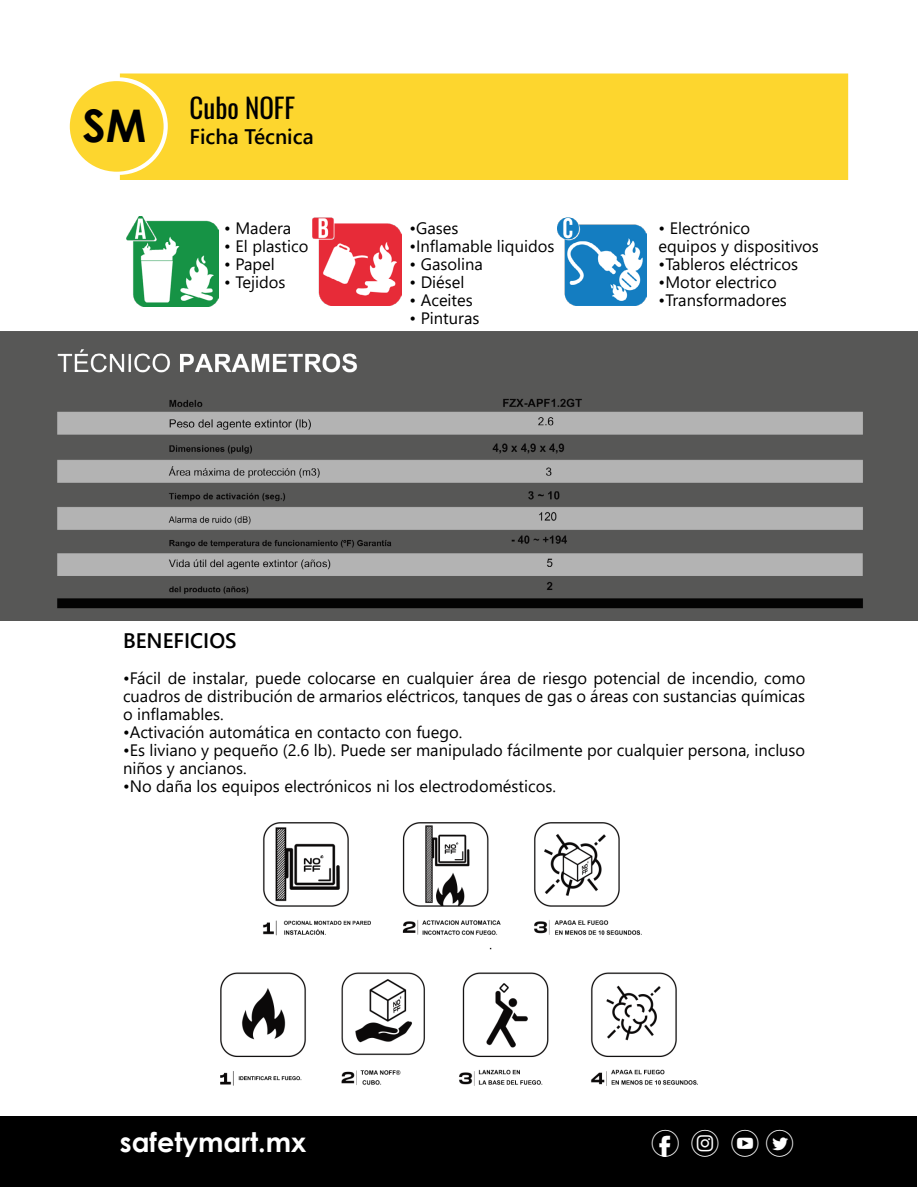
<style>
.page{position:relative;width:918px;height:1188px;background:#fff}
.page>*{position:absolute;margin:0;border:0;box-sizing:border-box;transform-origin:0 0}
.t1{font:700 45px "Century Gothic";color:#000}
.t2{font:700 27px "Century Gothic";color:#fff}
.t3{font:27px "Oswald";color:#000}
.t4{font:27px "typeecon";color:#fff}
.t5{font:600 21px "Segoe UI";color:#000}
.t6{font:16.5px/18px "Segoe UI";color:#000}
</style>
<div class="page">
<div style="left:1px;top:1117px;width:916px;height:70px;background:#000"></div>
<div style="left:70px;top:81px;width:94px;height:91px;background:#fdd62e;border-radius:50%"></div>
<div style="left:120px;top:74px;width:728px;height:106px;background:#fdd62e"></div>
<img style="left:126px;top:216px;width:93px;height:90px">
<img style="left:557px;top:217px;width:89px;height:89px">
<img style="left:312px;top:217px;width:89px;height:89px">
<img style="left:0;top:331px;width:918px;height:289px">
<img style="left:221px;top:822px;width:476px;height:264px">
<h1 class="t1" style="left:82px;top:91px;width:65px">SM</h1>
<h2 class="t3" style="left:190px;top:90px;width:107px">Cubo NOFF</h2>
<p class="t5" style="left:190px;top:117px;width:125px">Ficha Técnica</p>
<p class="t6" style="left:224px;top:218px;width:68px">• Madera</p>
<p class="t6" style="left:224px;top:236px;width:86px">• El plastico</p>
<p class="t6" style="left:224px;top:254px;width:52px">• Papel</p>
<p class="t6" style="left:224px;top:272px;width:63px">• Tejidos</p>
<p class="t6" style="left:410px;top:218px;width:51px">•Gases</p>
<p class="t6" style="left:410px;top:236px;width:146px">•Inflamable liquidos</p>
<p class="t6" style="left:410px;top:254px;width:75px">• Gasolina</p>
<p class="t6" style="left:410px;top:272px;width:57px">• Diésel</p>
<p class="t6" style="left:410px;top:290px;width:65px">• Aceites</p>
<p class="t6" style="left:410px;top:308px;width:71px">• Pinturas</p>
<p class="t6" style="left:659px;top:218px;width:162px">• Electrónico<br>equipos y dispositivos</p>
<p class="t6" style="left:659px;top:254px;width:141px">•Tableros eléctricos</p>
<p class="t6" style="left:659px;top:272px;width:120px">•Motor electrico</p>
<p class="t6" style="left:659px;top:290px;width:130px">•Transformadores</p>
<p class="t5" style="left:123px;top:621px;width:115px">BENEFICIOS</p>
<p class="t6" style="left:123px;top:668px;width:684px;text-align:justify">•Fácil de instalar, puede colocarse en cualquier área de riesgo potencial de incendio, como cuadros de distribución de armarios eléctricos, tanques de gas o áreas con sustancias químicas o inflamables.</p>
<p class="t6" style="left:123px;top:722px;width:341px">•Activación automática en contacto con fuego.</p>
<p class="t6" style="left:123px;top:740px;width:684px">•Es liviano y pequeño (2.6 lb). Puede ser manipulado fácilmente por cualquier persona, incluso niños y ancianos.</p>
<p class="t6" style="left:123px;top:776px;width:434px">•No daña los equipos electrónicos ni los electrodomésticos.</p>
<h2 class="t2" style="left:120px;top:1122px;width:188px">safetymart.mx</h2>
<h2 class="t4" style="left:651px;top:1130px;width:145px">f i y t</h2>
</div>
